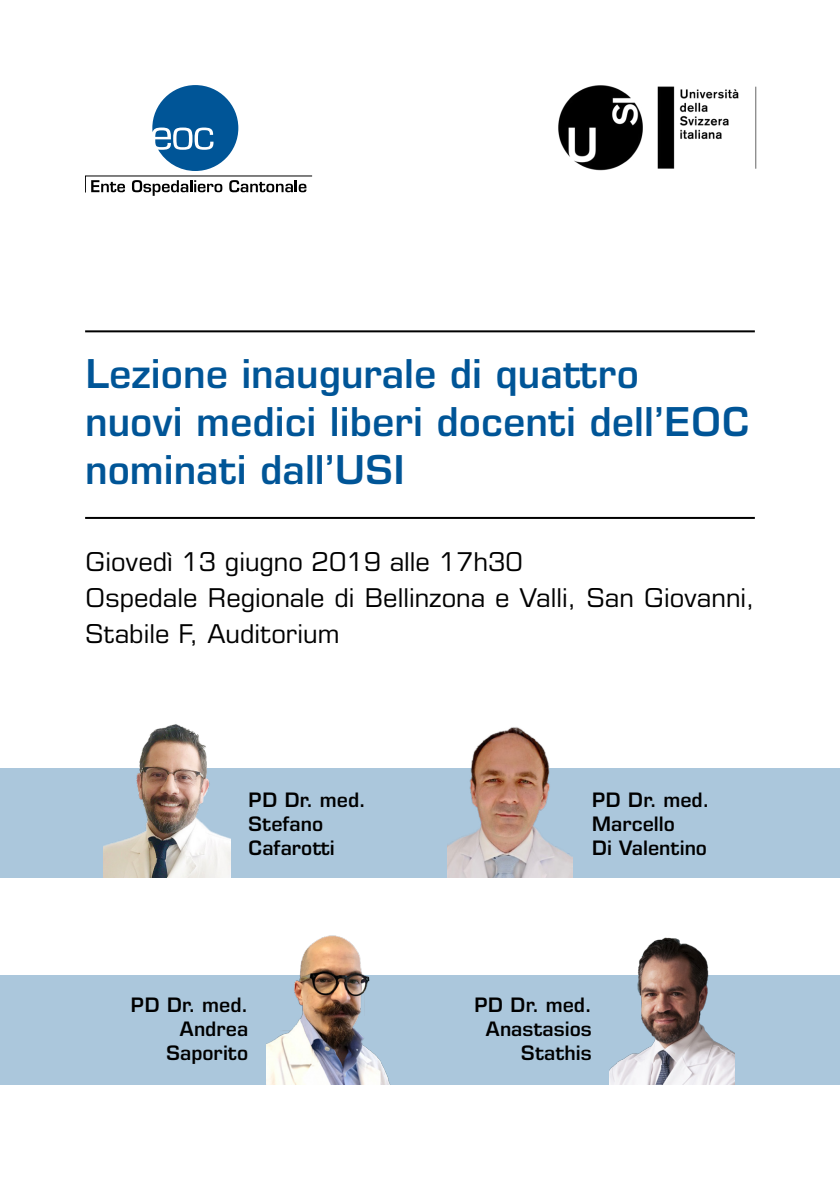
<style>
.page{position:relative;width:840px;height:1191px;background:#fff}
.page>*{position:absolute;margin:0;border:0;box-sizing:border-box;transform-origin:0 0}
.t1{font:600 40px/48px "Eurostile LT Std";color:#005597}
.t2{font:26px/36px "Eurostile LT Std";color:#000}
.t3{font:600 20px/24px "Eurostile LT Std";color:#000}
</style>
<div class="page">
<div style="left:0;top:768px;width:839px;height:110px;background:#abc7dc"></div>
<div style="left:0;top:975px;width:839px;height:109px;background:#abc7dc"></div>
<svg style="left:85px;top:85px;width:227px;height:111px"></svg>
<hr style="left:85px;top:330px;width:669px;height:2px;background:#000">
<hr style="left:85px;top:517px;width:669px;height:2px;background:#000">
<img style="left:267px;top:935px;width:123px;height:149px">
<img style="left:609px;top:937px;width:125px;height:147px">
<img style="left:103px;top:724px;width:127px;height:154px">
<img style="left:447px;top:727px;width:125px;height:151px">
<img style="left:558px;top:85px;width:199px;height:86px">
<h1 class="t1" style="left:85px;top:349px;width:666px">Lezione inaugurale di quattro<br>nuovi medici liberi docenti dell’EOC nominati dall’USI</h1>
<h2 class="t2" style="left:85px;top:543px;width:670px">Giovedì 13 giugno 2019 alle 17h30<br>Ospedale Regionale di Bellinzona e Valli, San Giovanni,<br>Stabile F, Auditorium</h2>
<p class="t3" style="left:248px;top:787px;width:119px">PD Dr. med.<br>Stefano<br>Cafarotti</p>
<p class="t3" style="left:591px;top:787px;width:119px">PD Dr. med.<br>Marcello<br>Di Valentino</p>
<p class="t3" style="left:130px;top:992px;width:119px;text-align:right">PD Dr. med.<br>Andrea<br>Saporito</p>
<p class="t3" style="left:473px;top:992px;width:119px;text-align:right">PD Dr. med.<br>Anastasios<br>Stathis</p>
</div>
